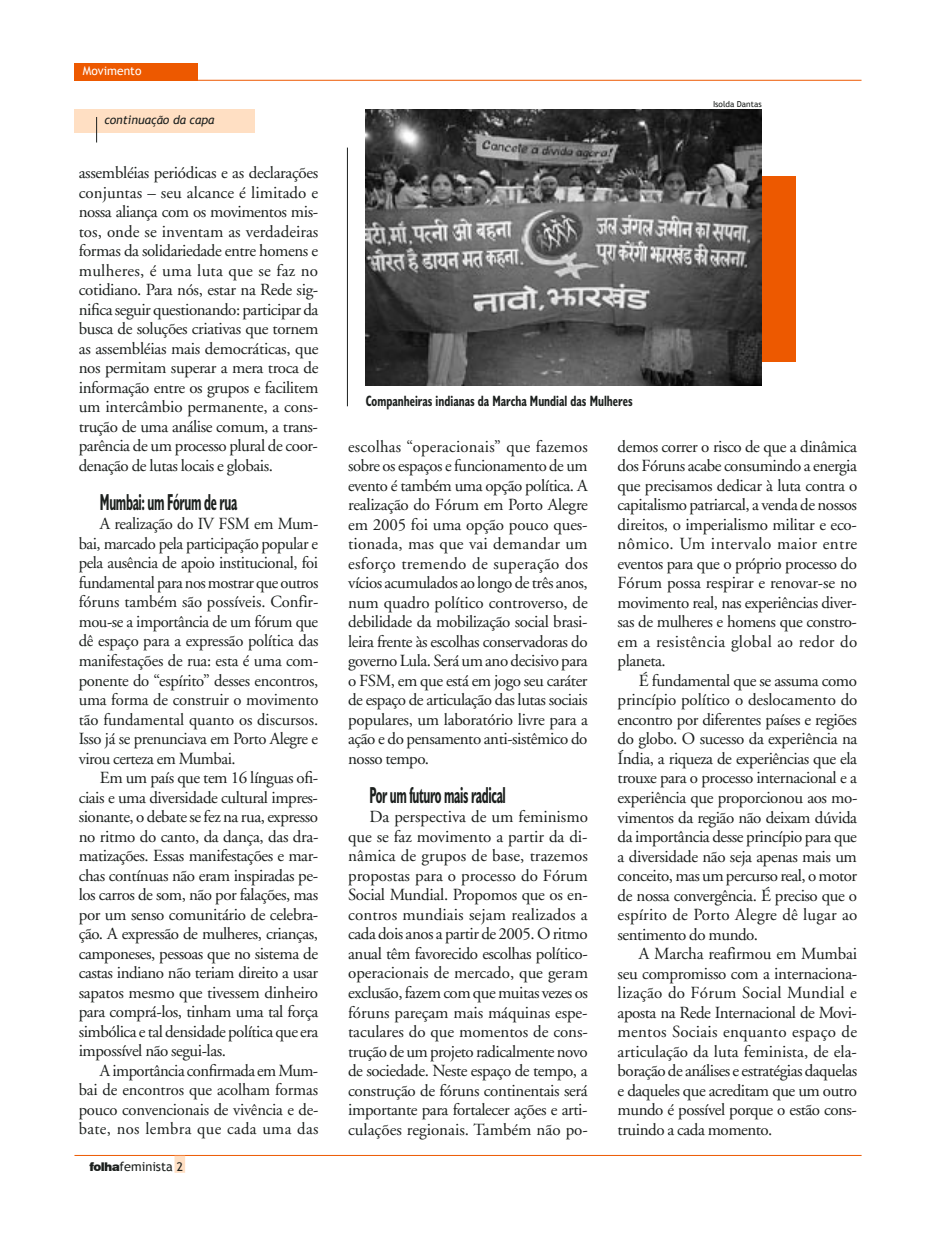
<style>
.page{position:relative;width:936px;height:1234px;background:#fff}
.page>*{position:absolute;margin:0;border:0;box-sizing:border-box;transform-origin:0 0}
.inter{font:700 condensed 23.25px "Humanist 521 BT";letter-spacing:-.025em;color:#1c201e;scale:.6 1}
.texto{font:16.95px/19.5px "Adobe Garamond";letter-spacing:-.03em;color:#1c201e;text-align:justify}
.Legenda{font:700 condensed 15px "Humanist 521 BT";color:#1c201e;scale:.8 1}
.t1{font:12.75px "Trebuchet MS";color:#1c201e}
.t2{font:italic 12px "Trebuchet MS";color:#1c201e}
.cartola{font:12px "Trebuchet MS";color:#fff}
.crédito{font:8.25px "Trebuchet MS";color:#1c201e}
.s1{font-family:"Swiss 721 BT";font-weight:900;font-size:12px}
.s2{font-size:12px}
</style>
<div class="page">
<hr style="left:74px;top:1154px;width:787px;height:1px;background:#ed5900">
<div style="left:175px;top:1156px;width:9px;height:15px;background:#ffdfc3"></div>
<div style="left:174px;top:1155px;width:11px;height:17px;border:2px solid #ffdfc3"></div>
<div style="left:687px;top:176px;width:108px;height:185px;background:#ed5900"></div>
<div style="left:74px;top:64px;width:124px;height:17px;background:#ed5900"></div>
<hr style="left:74px;top:80px;width:787px;height:1px;background:#ed5900">
<div style="left:74px;top:109px;width:181px;height:24px;background:#ffdfc3"></div>
<svg style="left:96px;top:117px;width:1px;height:25px"></svg>
<hr style="left:347px;top:147px;width:1px;height:259px;background:#1c201e">
<img style="left:366px;top:109px;width:395px;height:277px">
<p class="cartola" style="left:83px;top:64px;width:60px">Movimento</p>
<p class="t2" style="left:104px;top:113px;width:112px">continuação da capa</p>
<p class="texto" style="left:79px;top:163px;width:241px">assembléias periódicas e as declarações conjuntas – seu alcance é limitado e nossa aliança com os movimentos mis&shy;tos, onde se inventam as verdadeiras formas da solidariedade entre homens e mulheres, é uma luta que se faz no cotidiano. Para nós, estar na Rede sig&shy;nifica seguir questionando: participar da busca de soluções criativas que tornem as assembléias mais democráticas, que nos permitam superar a mera troca de informação entre os grupos e facilitem um intercâmbio permanente, a cons&shy;trução de uma análise comum, a trans&shy;parência de um processo plural de coor&shy;denação de lutas locais e globais.</p>
<p class="inter" style="left:100px;top:487px;width:230px">Mumbai: um Fórum de rua</p>
<p class="texto" style="left:79px;top:514px;width:241px;text-indent:21px">A realização do IV FSM em Mum&shy;bai, marcado pela participação popular e pela ausência de apoio institucional, foi fundamental para nos mostrar que outros fóruns também são possíveis. Confir&shy;mou-se a importância de um fórum que dê espaço para a expressão política das manifestações de rua: esta é uma com&shy;ponente do “espírito” desses encontros, uma forma de construir o movimento tão fundamental quanto os discursos.<br>Isso já se prenunciava em Porto Alegre e virou certeza em Mumbai.</p>
<p class="texto" style="left:79px;top:768px;width:241px;text-indent:21px">Em um país que tem 16 línguas ofi&shy;ciais e uma diversidade cultural impres&shy;sionante, o debate se fez na rua, expresso no ritmo do canto, da dança, das dra&shy;matizações. Essas manifestações e mar&shy;chas contínuas não eram inspiradas pe&shy;los carros de som, não por falações, mas por um senso comunitário de celebra&shy;ção. A expressão de mulheres, crianças, camponeses, pessoas que no sistema de castas indiano não teriam direito a usar sapatos mesmo que tivessem dinheiro para comprá-los, tinham uma tal força simbólica e tal densidade política que era impossível não segui-las.</p>
<p class="texto" style="left:79px;top:1060px;width:241px;text-indent:21px">A importância confirmada em Mum&shy;bai de encontros que acolham formas pouco convencionais de vivência e de&shy;bate, nos lembra que cada uma das</p>
<p class="t1" style="left:89px;top:1158px;width:95px"><span class="s1">folha</span>feminista <span class="s2">2</span></p>
<p class="crédito" style="left:713px;top:99px;width:50px">Isolda Dantas</p>
<p class="Legenda" style="left:366px;top:391px;width:335px">Companheiras indianas da Marcha Mundial das Mulheres</p>
<p class="texto" style="left:348px;top:437px;width:241px">escolhas “operacionais” que fazemos sobre os espaços e funcionamento de um evento é também uma opção política. A realização do Fórum em Porto Alegre em 2005 foi uma opção pouco ques&shy;tionada, mas que vai demandar um esforço tremendo de superação dos vícios acumulados ao longo de três anos, num quadro político controverso, de debilidade da mobilização social brasi&shy;leira frente às escolhas conservadoras do governo Lula. Será um ano decisivo para o FSM, em que está em jogo seu caráter de espaço de articulação das lutas sociais populares, um laboratório livre para a ação e do pensamento anti-sistêmico do nosso tempo.</p>
<p class="inter" style="left:369px;top:780px;width:229px">Por um futuro mais radical</p>
<p class="texto" style="left:348px;top:807px;width:241px;text-indent:21px">Da perspectiva de um feminismo que se faz movimento a partir da di&shy;nâmica de grupos de base, trazemos propostas para o processo do Fórum Social Mundial. Propomos que os en&shy;contros mundiais sejam realizados a cada dois anos a partir de 2005. O ritmo anual têm favorecido escolhas político&shy;operacionais de mercado, que geram exclusão, fazem com que muitas vezes os fóruns pareçam mais máquinas espe&shy;taculares do que momentos de cons&shy;trução de um projeto radicalmente novo de sociedade. Neste espaço de tempo, a construção de fóruns continentais será importante para fortalecer ações e arti&shy;culações regionais. Também não po-</p>
<p class="texto" style="left:617px;top:437px;width:241px">demos correr o risco de que a dinâmica dos Fóruns acabe consumindo a energia que precisamos dedicar à luta contra o capitalismo patriarcal, a venda de nossos direitos, o imperialismo militar e eco&shy;nômico. Um intervalo maior entre eventos para que o próprio processo do Fórum possa respirar e renovar-se no movimento real, nas experiências diver&shy;sas de mulheres e homens que constro&shy;em a resistência global ao redor do planeta.</p>
<p class="texto" style="left:617px;top:671px;width:241px;text-indent:21px">É fundamental que se assuma como princípio político o deslocamento do encontro por diferentes países e regiões do globo. O sucesso da experiência na Índia, a riqueza de experiências que ela trouxe para o processo internacional e a experiência que proporcionou aos mo&shy;vimentos da região não deixam dúvida da importância desse princípio para que a diversidade não seja apenas mais um conceito, mas um percurso real, o motor de nossa convergência. É preciso que o espírito de Porto Alegre dê lugar ao sentimento do mundo.</p>
<p class="texto" style="left:617px;top:944px;width:241px;text-indent:21px">A Marcha reafirmou em Mumbai seu compromisso com a internaciona&shy;lização do Fórum Social Mundial e aposta na Rede Internacional de Movi&shy;mentos Sociais enquanto espaço de articulação da luta feminista, de ela&shy;boração de análises e estratégias daquelas e daqueles que acreditam que um outro mundo é possível porque o estão cons&shy;truindo a cada momento.</p>
</div>
